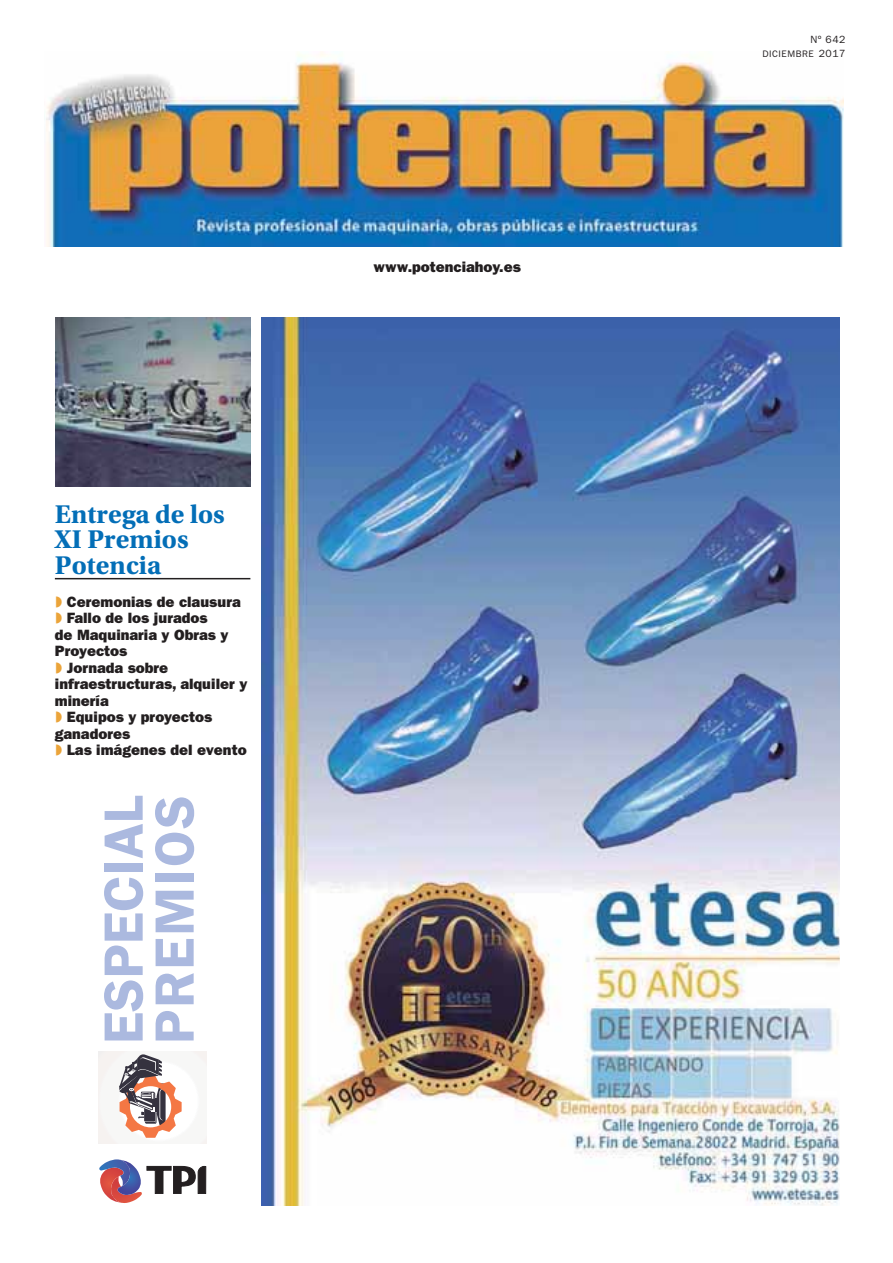
<style>
.page{position:relative;width:893px;height:1263px;background:#fff}
.page>*{position:absolute;margin:0;border:0;box-sizing:border-box;transform-origin:0 0}
.t1{font:600 55.5px/51px "ITC Franklin Gothic Std";color:#abb9df}
.t2{font:700 27px/25.5px "Utopia Std";color:#036eb7}
.t3{font:15px "ITC Franklin Gothic Std Hvy";color:#231f20}
.t4{font:10.5px "ITC Franklin Gothic Std";color:#231f20}
.t5{font:9.45px "ITC Franklin Gothic Std";letter-spacing:.055em;color:#231f20}
.s1{font-size:10.5px}
</style>
<div class="page">
<img style="left:46px;top:52px;width:798px;height:195px">
<svg style="left:99px;top:1159px;width:107px;height:44px"></svg>
<img style="left:262px;top:318px;width:577px;height:888px">
<img style="left:56px;top:317px;width:194px;height:169px">
<hr style="left:55px;top:578px;width:195px;height:1px;background:#231f20">
<div style="left:99px;top:1052px;width:107px;height:91px;background:#f7f7f6"></div>
<svg style="left:119px;top:1054px;width:63px;height:84px"></svg>
<h2 class="t2" style="left:55px;top:503px;width:171px">Entrega de los<br>XI Premios<br>Potencia</h2>
<p class="t3" style="left:67px;top:596px;width:175px">Ceremonias de clausura</p>
<p class="t3" style="left:67px;top:612px;width:142px">Fallo de los jurados</p>
<p class="t3" style="left:55px;top:629px;width:175px">de Maquinaria y Obras y</p>
<p class="t3" style="left:55px;top:645px;width:74px">Proyectos</p>
<p class="t3" style="left:67px;top:662px;width:103px">Jornada sobre</p>
<p class="t3" style="left:55px;top:678px;width:194px">infraestructuras, alquiler y</p>
<p class="t3" style="left:55px;top:695px;width:55px">minería</p>
<p class="t3" style="left:67px;top:711px;width:147px">Equipos y proyectos</p>
<p class="t3" style="left:55px;top:728px;width:77px">ganadores</p>
<p class="t3" style="left:67px;top:744px;width:181px">Las imágenes del evento</p>
<h1 class="t1" style="left:102px;top:1044px;width:250px;rotate:-90deg">ESPECIAL<br>PREMIOS</h1>
<p class="t3" style="left:374px;top:262px;width:149px">www.potenciahoy.es</p>
<p class="t4" style="left:810px;top:36px;width:36px">Nº 642</p>
<p class="t5" style="left:762px;top:48px;width:84px">DICIEMBRE <span class="s1">2017</span></p>
</div>
